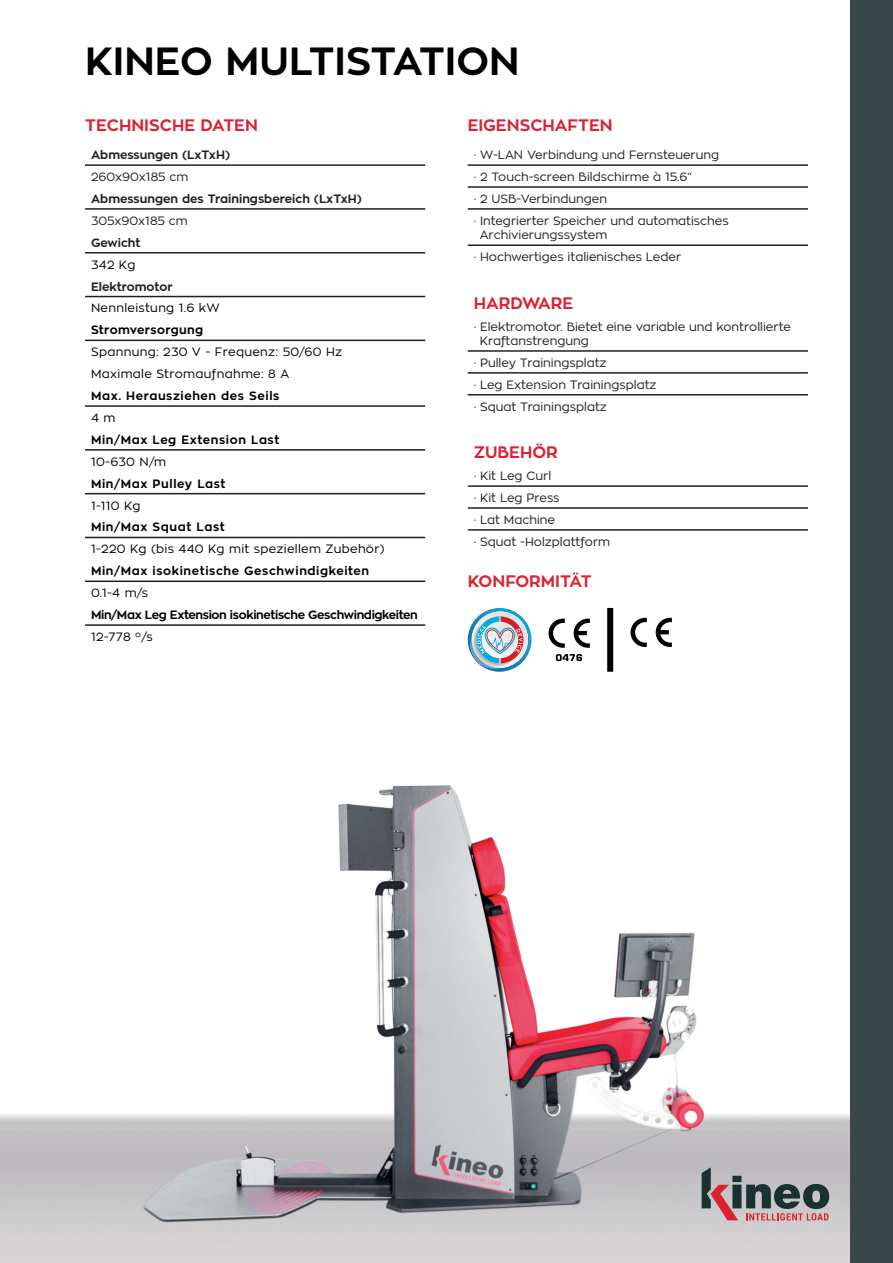
<style>
.page{position:relative;width:893px;height:1263px;background:#fff}
.page>*{position:absolute;margin:0;border:0;box-sizing:border-box;transform-origin:0 0}
.t1{font:700 39px "Zona Pro";color:#000}
.t2{font:700 16.5px "Zona Pro";color:#db2230}
.t3{font:12px/21.9px "Zona Pro";color:#231f20}
.t4{font:12px/21.9px "Zona Pro";letter-spacing:.025em;color:#000}
.t5{font:700 12px "Zona Pro";letter-spacing:.05em;color:#000}
.t6{font:700 12px "Zona Pro";color:#231f20}
.t7{font:700 12px "Zona Pro";letter-spacing:-.03em;color:#000}
.t8{font:700 12px "Zona Pro";letter-spacing:.025em;color:#000}
</style>
<div class="page">
<img style="left:0;top:164px;width:850px;height:1099px">
<div style="left:850px;top:0;width:43px;height:1263px;background:#384849"></div>
<hr style="left:85px;top:164px;width:340px;height:2px;background:#231f20">
<hr style="left:85px;top:208px;width:340px;height:2px;background:#231f20">
<hr style="left:85px;top:252px;width:340px;height:1px;background:#231f20">
<hr style="left:85px;top:296px;width:340px;height:1px;background:#231f20">
<hr style="left:85px;top:340px;width:340px;height:1px;background:#231f20">
<hr style="left:85px;top:405px;width:340px;height:2px;background:#231f20">
<hr style="left:85px;top:449px;width:340px;height:2px;background:#231f20">
<hr style="left:85px;top:493px;width:340px;height:1px;background:#231f20">
<hr style="left:85px;top:537px;width:340px;height:1px;background:#231f20">
<hr style="left:85px;top:580px;width:340px;height:2px;background:#231f20">
<hr style="left:85px;top:624px;width:340px;height:2px;background:#231f20">
<svg style="left:702px;top:1167px;width:127px;height:53px;background:#95898c"></svg>
<hr style="left:468px;top:186px;width:340px;height:2px;background:#231f20">
<hr style="left:468px;top:372px;width:340px;height:2px;background:#231f20">
<hr style="left:468px;top:485px;width:340px;height:2px;background:#231f20">
<hr style="left:468px;top:507px;width:340px;height:2px;background:#231f20">
<hr style="left:468px;top:208px;width:340px;height:2px;background:#231f20">
<hr style="left:468px;top:244px;width:340px;height:2px;background:#231f20">
<hr style="left:468px;top:394px;width:340px;height:1px;background:#231f20">
<hr style="left:468px;top:529px;width:340px;height:2px;background:#231f20">
<hr style="left:468px;top:164px;width:340px;height:2px;background:#231f20">
<hr style="left:468px;top:350px;width:340px;height:2px;background:#231f20">
<svg style="left:656px;top:618px;width:16px;height:29px"></svg>
<svg style="left:631px;top:618px;width:16px;height:29px"></svg>
<svg style="left:468px;top:608px;width:63px;height:64px"></svg>
<svg style="left:574px;top:618px;width:16px;height:30px"></svg>
<svg style="left:549px;top:618px;width:16px;height:30px"></svg>
<svg style="left:556px;top:654px;width:26px;height:7px"></svg>
<div style="left:607px;top:608px;width:6px;height:64px;background:#000"></div>
<h1 class="t1" style="left:85px;top:35px;width:436px">KINEO MULTISTATION</h1>
<h2 class="t2" style="left:85px;top:114px;width:174px">TECHNISCHE DATEN</h2>
<p class="t6" style="left:91px;top:147px;width:141px">Abmessungen (LxTxH)</p>
<p class="t3" style="left:91px;top:166px;width:99px">260x90x185 cm</p>
<p class="t6" style="left:91px;top:191px;width:272px">Abmessungen des Trainingsbereich (LxTxH)</p>
<p class="t3" style="left:91px;top:210px;width:98px">305x90x185 cm</p>
<p class="t6" style="left:91px;top:235px;width:51px">Gewicht</p>
<p class="t4" style="left:91px;top:253px;width:46px">342 Kg</p>
<p class="t6" style="left:91px;top:278px;width:83px">Elektromotor</p>
<p class="t4" style="left:91px;top:297px;width:130px">Nennleistung 1.6 kW</p>
<p class="t8" style="left:91px;top:322px;width:114px">Stromversorgung</p>
<p class="t4" style="left:91px;top:341px;width:253px">Spannung: 230 V - Frequenz: 50/60 Hz<br>Maximale Stromaufnahme: 8 A</p>
<p class="t5" style="left:91px;top:388px;width:190px">Max. Herausziehen des Seils</p>
<p class="t4" style="left:91px;top:407px;width:26px">4 m</p>
<p class="t5" style="left:91px;top:432px;width:190px">Min/Max Leg Extension Last</p>
<p class="t4" style="left:91px;top:450px;width:77px">10-630 N/m</p>
<p class="t5" style="left:91px;top:476px;width:136px">Min/Max Pulley Last</p>
<p class="t4" style="left:91px;top:494px;width:51px">1-110 Kg</p>
<p class="t5" style="left:91px;top:519px;width:135px">Min/Max Squat Last</p>
<p class="t4" style="left:91px;top:538px;width:295px">1-220 Kg (bis 440 Kg mit speziellem Zubehör)</p>
<p class="t5" style="left:91px;top:563px;width:280px">Min/Max isokinetische Geschwindigkeiten</p>
<p class="t4" style="left:91px;top:582px;width:59px">0.1-4 m/s</p>
<p class="t7" style="left:91px;top:607px;width:328px">Min/Max Leg Extension isokinetische Geschwindigkeiten</p>
<p class="t4" style="left:91px;top:626px;width:63px">12-778 º/s</p>
<h2 class="t2" style="left:468px;top:114px;width:146px">EIGENSCHAFTEN</h2>
<p class="t3" style="left:474px;top:144px;width:257px">· W-LAN Verbindung und Fernsteuerung<br>· 2 Touch-screen Bildschirme à 15.6“<br>· 2 USB-Verbindungen<br>· Integrierter Speicher und automatisches</p>
<p class="t3" style="left:474px;top:224px;width:209px;text-indent:6px">Archivierungssystem<br>· Hochwertiges italienisches Leder</p>
<h2 class="t2" style="left:474px;top:292px;width:101px">HARDWARE</h2>
<p class="t3" style="left:480px;top:319px;width:313px;line-height:14.4px;text-indent:-6px">· Elektromotor. Bietet eine variable und kontrollierte<br>Kraftanstrengung</p>
<p class="t3" style="left:474px;top:352px;width:184px">· Pulley Trainingsplatz<br>· Leg Extension Trainingsplatz · Squat Trainingsplatz</p>
<h2 class="t2" style="left:474px;top:442px;width:86px">ZUBEHÖR</h2>
<p class="t3" style="left:474px;top:465px;width:138px">· Kit Leg Curl<br>· Kit Leg Press<br>· Lat Machine<br>· Squat -Holzplattform</p>
<h2 class="t2" style="left:468px;top:570px;width:125px">KONFORMITÄT</h2>
</div>
